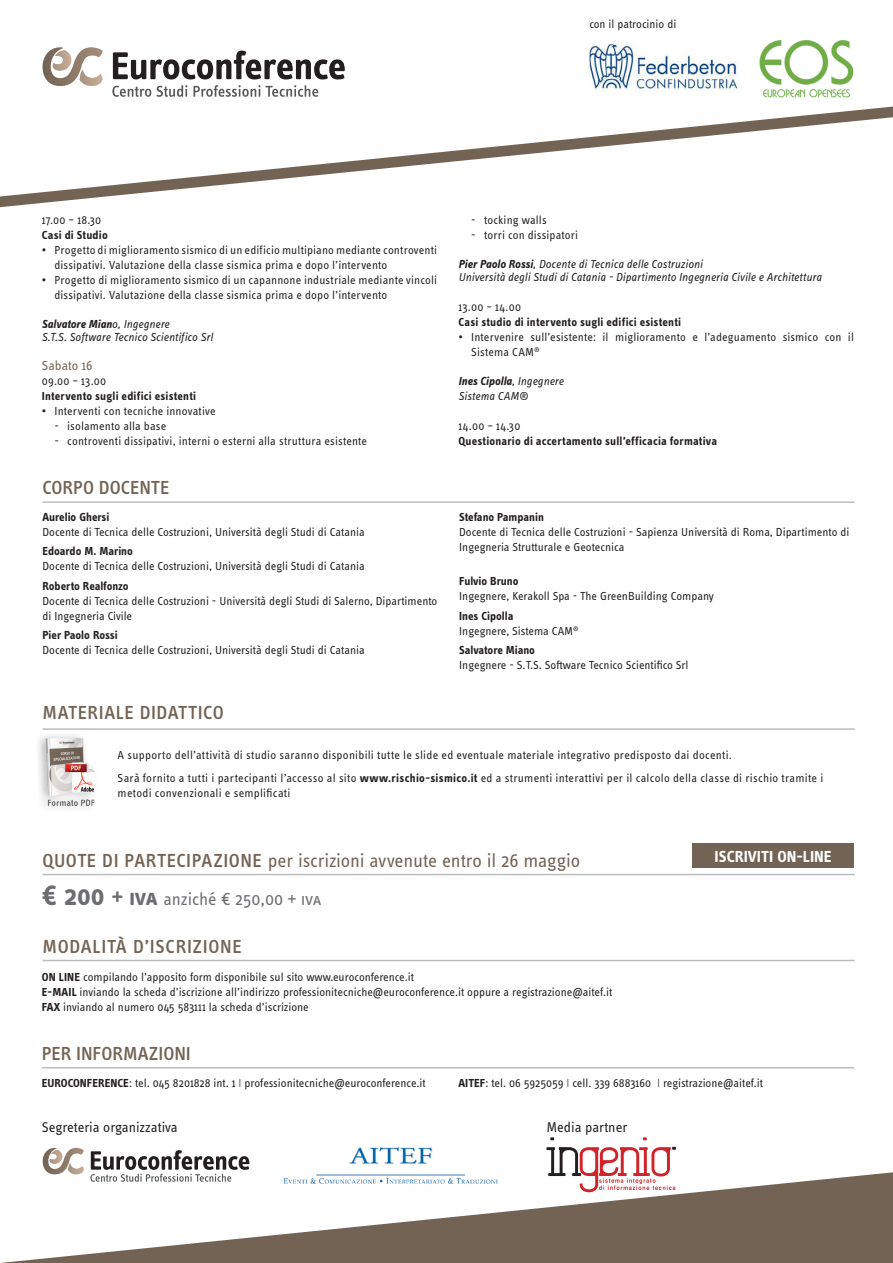
<style>
.page{position:relative;width:893px;height:1263px;background:#fff}
.page>*{position:absolute;margin:0;border:0;box-sizing:border-box;transform-origin:0 0}
.t1{font:19.5px "Info Text OT";letter-spacing:-.01em;color:#736354}
.t2{font:500 19.5px "Info Text OT";letter-spacing:.02em;color:#736354}
.t3{font:500 19.5px "Info Text OT";letter-spacing:-.005em;color:#736354}
.t4{font:500 19.5px "Info Text OT";color:#736354}
.t5{font:18px "Info Text OT";letter-spacing:-.01em;color:#6c6d70}
.t6{font:700 16.5px "Info Text OT";color:#fff}
.t7{font:14.55px "Info Text OT";letter-spacing:-.005em;color:#231f20}
.t8{font:13.5px "Info Text OT";letter-spacing:.01em;color:#736354}
.t9{font:12px/15px "Info Text OT";color:#231f20}
.t10{font:12px/23.5px "Info Text OT";letter-spacing:.02em;color:#231f20}
.t11{font:italic 12px/13.5px "Info Text OT";letter-spacing:.005em;color:#231f20}
.t12{font:700 12px "Info Text OT";letter-spacing:.015em;color:#231f20}
.t13{font:700 12px "Info Text OT";letter-spacing:-.005em;color:#231f20}
.s1{font-weight:700}
.s2{font-weight:500}
.s3{font-weight:700;font-size:28.5px}
.s4{font-weight:700;font-size:24.15px}
.s5{color:#6c6d70}
</style>
<div class="page">
<hr style="left:42px;top:1067px;width:812px;height:1px;background:#bcbdc0">
<hr style="left:43px;top:501px;width:812px;height:2px;background:#bcbdc0">
<svg style="left:1px;top:1172px;width:892px;height:91px;fill:#736354"></svg>
<svg style="left:0;top:107px;width:893px;height:100px"></svg>
<img style="left:280px;top:1147px;width:220px;height:39px">
<svg style="left:43px;top:1148px;width:41px;height:26px"></svg>
<svg style="left:90px;top:1150px;width:159px;height:32px"></svg>
<svg style="left:546px;top:1137px;width:130px;height:55px"></svg>
<svg style="left:43px;top:47px;width:60px;height:39px"></svg>
<svg style="left:113px;top:51px;width:232px;height:28px"></svg>
<svg style="left:112px;top:86px;width:39px;height:11px"></svg>
<svg style="left:157px;top:85px;width:30px;height:12px"></svg>
<svg style="left:193px;top:85px;width:125px;height:12px"></svg>
<img style="left:588px;top:42px;width:150px;height:50px">
<img style="left:759px;top:40px;width:95px;height:58px">
<hr style="left:43px;top:728px;width:812px;height:2px;background:#bcbdc0">
<div style="left:34px;top:730px;width:65px;height:83px;background:#231f20;opacity:.3"></div>
<img style="left:43px;top:737px;width:54px;height:72px">
<hr style="left:43px;top:960px;width:812px;height:1px;background:#bcbdc0">
<hr style="left:43px;top:874px;width:812px;height:1px;background:#bcbdc0">
<div style="left:692px;top:843px;width:162px;height:24px;background:#736354"></div>
<p class="t9" style="left:589px;top:16px;width:88px">con il patrocinio di</p>
<p class="t9" style="left:42px;top:213px;width:61px">17.00 – 18.30</p>
<p class="t12" style="left:42px;top:228px;width:68px">Casi di Studio</p>
<p class="t9" style="left:55px;top:243px;width:384px;text-indent:-13px">• Progetto di miglioramento sismico di un edificio multipiano mediante controventi dissipativi. Valutazione della classe sismica prima e dopo l’intervento</p>
<p class="t9" style="left:55px;top:273px;width:384px;text-indent:-13px">• Progetto di miglioramento sismico di un capannone industriale mediante vincoli dissipativi. Valutazione della classe sismica prima e dopo l’intervento</p>
<p class="t11" style="left:42px;top:317px;width:173px"><span class="s1">Salvatore Mian</span>o, Ingegnere<br>S.T.S. Software Tecnico Scientifico Srl</p>
<p class="t8" style="left:42px;top:357px;width:52px">Sabato 16</p>
<p class="t9" style="left:42px;top:373px;width:66px">09.00 – 13.00</p>
<p class="t12" style="left:42px;top:389px;width:156px">Intervento sugli edifici esistenti</p>
<p class="t9" style="left:42px;top:403px;width:175px">• Interventi con tecniche innovative</p>
<p class="t9" style="left:55px;top:418px;width:113px">- isolamento alla base</p>
<p class="t9" style="left:55px;top:433px;width:314px">- controventi dissipativi, interni o esterni alla struttura esistente</p>
<h1 class="t4" style="left:43px;top:476px;width:128px">CORPO DOCENTE</h1>
<p class="t12" style="left:43px;top:510px;width:68px">Aurelio Ghersi</p>
<p class="t9" style="left:43px;top:524px;width:324px">Docente di Tecnica delle Costruzioni, Università degli Studi di Catania</p>
<p class="t13" style="left:43px;top:544px;width:92px">Edoardo M. Marino</p>
<p class="t9" style="left:43px;top:559px;width:324px">Docente di Tecnica delle Costruzioni, Università degli Studi di Catania</p>
<p class="t13" style="left:43px;top:578px;width:88px">Roberto Realfonzo</p>
<p class="t9" style="left:43px;top:593px;width:396px">Docente di Tecnica delle Costruzioni - Università degli Studi di Salerno, Dipartimento di Ingegneria Civile</p>
<p class="t13" style="left:43px;top:628px;width:77px">Pier Paolo Rossi</p>
<p class="t9" style="left:43px;top:642px;width:324px">Docente di Tecnica delle Costruzioni, Università degli Studi di Catania</p>
<p class="t9" style="left:471px;top:213px;width:77px">- tocking walls</p>
<p class="t9" style="left:471px;top:228px;width:108px">- torri con dissipatori</p>
<p class="t11" style="left:458px;top:257px;width:365px"><span class="s1">Pier Paolo Rossi</span>, Docente di Tecnica delle Costruzioni<br>Università degli Studi di Catania - Dipartimento Ingegneria Civile e Architettura</p>
<p class="t9" style="left:458px;top:300px;width:64px">13.00 – 14.00</p>
<p class="t12" style="left:458px;top:315px;width:224px">Casi studio di intervento sugli edifici esistenti</p>
<p class="t9" style="left:471px;top:330px;width:384px;text-indent:-13px">• Intervenire sull’esistente: il miglioramento e l’adeguamento sismico con il<br>Sistema CAM<sup>®</sup></p>
<p class="t11" style="left:458px;top:373px;width:107px;line-height:15px"><span class="s1">Ines Cipolla</span>, Ingegnere<br>Sistema CAM®</p>
<p class="t9" style="left:458px;top:418px;width:63px">14.00 – 14.30</p>
<p class="t12" style="left:458px;top:434px;width:260px">Questionario di accertamento sull’efficacia formativa</p>
<p class="t13" style="left:459px;top:510px;width:86px">Stefano Pampanin</p>
<p class="t9" style="left:459px;top:524px;width:392px">Docente di Tecnica delle Costruzioni - Sapienza Università di Roma, Dipartimento di<br>Ingegneria Strutturale e Geotecnica</p>
<p class="t12" style="left:459px;top:574px;width:61px">Fulvio Bruno</p>
<p class="t9" style="left:459px;top:589px;width:256px">Ingegnere, Kerakoll Spa - The GreenBuilding Company</p>
<p class="t9" style="left:459px;top:608px;width:121px"><span class="s1">Ines Cipolla<br></span>Ingegnere, Sistema CAM<sup>®</sup></p>
<p class="t13" style="left:459px;top:643px;width:77px">Salvatore Miano</p>
<p class="t9" style="left:459px;top:657px;width:231px">Ingegnere - S.T.S. Software Tecnico Scientifico Srl</p>
<h1 class="t2" style="left:43px;top:701px;width:183px">MATERIALE DIDATTICO</h1>
<p class="t10" style="left:118px;top:742px;width:707px">A supporto dell’attività di studio saranno disponibili tutte le slide ed eventuale materiale integrativo predisposto dai docenti.<br>Sarà fornito a tutti i partecipanti l’accesso al sito <span class="s1">www.rischio-sismico.it</span> ed a strumenti interattivi per il calcolo della classe di rischio tramite i</p>
<p class="t10" style="left:118px;top:781px;width:174px">metodi convenzionali e semplificati</p>
<h1 class="t1" style="left:43px;top:849px;width:539px"><span class="s2">QUOTE DI PARTECIPAZIONE</span> per iscrizioni avvenute entro il 26 maggio</h1>
<h2 class="t5" style="left:42px;top:888px;width:281px"><span class="s3">€ 200</span> <span class="s4">+ iva</span> anziché € 250,00 + iva</h2>
<h1 class="t2" style="left:43px;top:935px;width:201px">MODALITÀ D’ISCRIZIONE</h1>
<p class="t9" style="left:42px;top:969px;width:572px"><span class="s1">ON LINE</span> compilando l’apposito form disponibile sul sito www.euroconference.it<br><span class="s1">E-MAIL</span> inviando la scheda d’iscrizione all’indirizzo professionitecniche@euroconference.it oppure a registrazione@aitef.it<br><span class="s1">FAX</span> inviando al numero 045 583111 la scheda d’iscrizione</p>
<h3 class="t6" style="left:714px;top:846px;width:119px">ISCRIVITI ON-LINE</h3>
<h1 class="t3" style="left:42px;top:1042px;width:151px">PER INFORMAZIONI</h1>
<p class="t9" style="left:42px;top:1075px;width:385px"><span class="s1">EUROCONFERENCE</span>: tel. 045 8201828 int. 1 <span class="s5">I</span> professionitecniche@euroconference.it</p>
<p class="t9" style="left:458px;top:1075px;width:306px"><span class="s1">AITEF</span>: tel. 06 5925059 <span class="s5">I</span> cell. 339 6883160 <span class="s5">I</span> registrazione@aitef.it</p>
<p class="t7" style="left:42px;top:1119px;width:137px">Segreteria organizzativa</p>
<p class="t7" style="left:546px;top:1119px;width:83px">Media partner</p>
</div>
